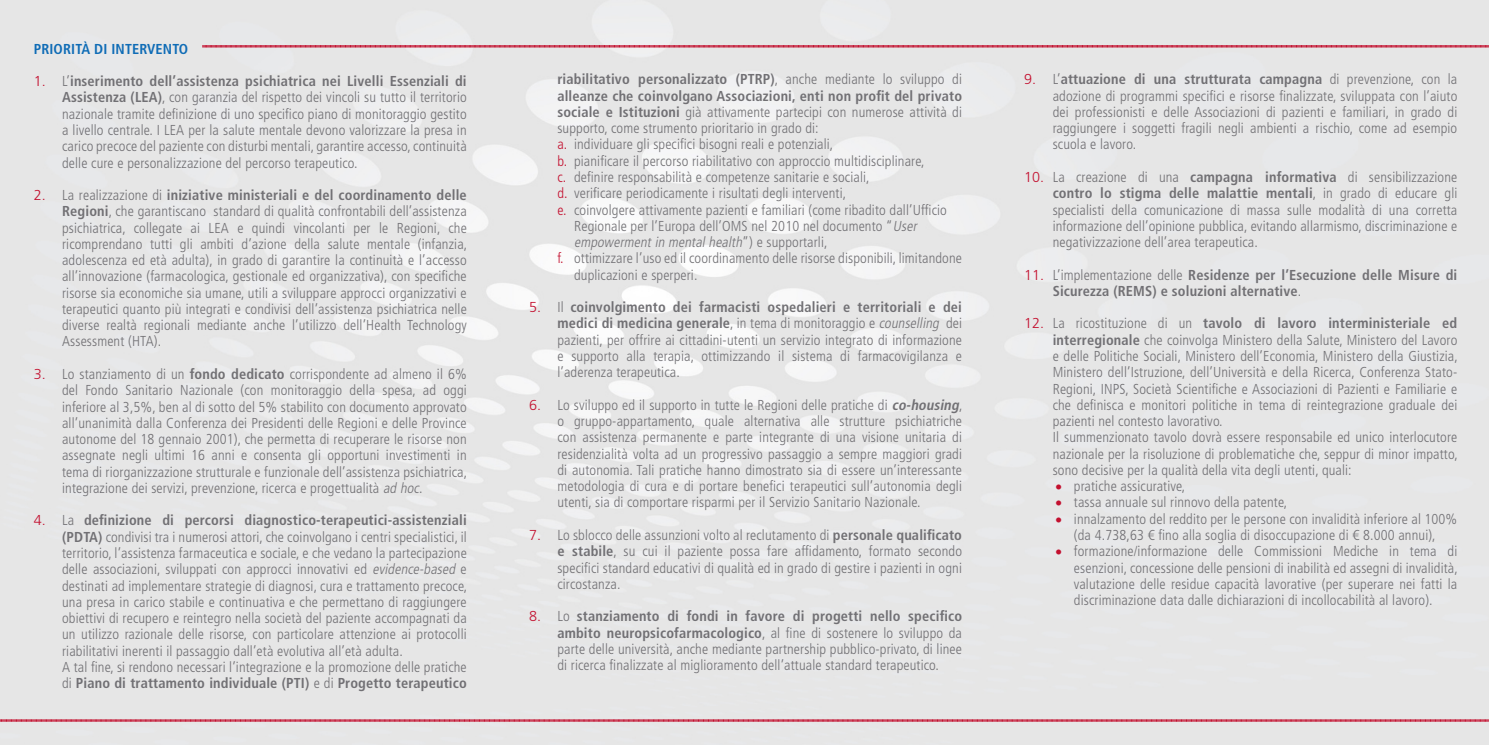
<style>
.page{position:relative;width:1489px;height:745px;background:#fff}
.page>*{position:absolute;margin:0;border:0;box-sizing:border-box;transform-origin:0 0}
.t1{font:300 condensed 14.38px/16.2px "Frutiger LT Std";letter-spacing:.01em;color:#717074;text-align:justify}
.t2{font:700 condensed 14.38px/16.2px "Frutiger LT Std";letter-spacing:.01em;color:#717074}
.t3{font:italic 300 condensed 14.38px "Frutiger LT Std";color:#717074}
.t4{font:300 14.38px "Frutiger LT Std";color:#c3102f}
.t5{font:700 condensed 14.38px "Frutiger LT Std";letter-spacing:.01em;color:#0f6cb6}
.t6{font:300 condensed 14.38px "Frutiger LT Std";color:#c3102f}
.s1{font-weight:700}
.s2{font-style:italic}
.s3{color:#c3102f}
.s4{font-style:normal}
.s5{font-weight:700;font-style:italic}
.s6{font-weight:300}
</style>
<div class="page">
<div style="left:0;top:0;width:1488px;height:744px;background:#e6e6e6"></div>
<svg style="left:0;top:718px;width:1488px;height:3px;background:#d58391"></svg>
<svg style="left:202px;top:45px;width:1286px;height:3px;background:#ce576b"></svg>
<p class="t5" style="left:34px;top:41px;width:156px">PRIORITÀ DI INTERVENTO</p>
<p class="t1" style="left:62px;top:73px;width:406px">L’<span class="s1">inserimento dell’assistenza psichiatrica nei Livelli Essenziali di Assistenza (LEA)</span>, con garanzia del rispetto dei vincoli su tutto il territorio nazionale tramite definizione di uno specifico piano di monitoraggio gestito a livello centrale. I LEA per la salute mentale devono valorizzare la presa in carico precoce del paziente con disturbi mentali, garantire accesso, continuità delle cure e personalizzazione del percorso terapeutico.</p>
<p class="t1" style="left:62px;top:187px;width:406px">La realizzazione di <span class="s1">iniziative ministeriali e del coordinamento delle Regioni</span>, che garantiscano standard di qualità confrontabili dell’assistenza psichiatrica, collegate ai LEA e quindi vincolanti per le Regioni, che ricomprendano tutti gli ambiti d’azione della salute mentale (infanzia, adolescenza ed età adulta), in grado di garantire la continuità e l’accesso all’innovazione (farmacologica, gestionale ed organizzativa), con specifiche risorse sia economiche sia umane, utili a sviluppare approcci organizzativi e terapeutici quanto più integrati e condivisi dell’assistenza psichiatrica nelle diverse realtà regionali mediante anche l’utilizzo dell’Health Technology Assessment (HTA).</p>
<p class="t1" style="left:62px;top:366px;width:406px">Lo stanziamento di un <span class="s1">fondo dedicato</span> corrispondente ad almeno il 6% del Fondo Sanitario Nazionale (con monitoraggio della spesa, ad oggi inferiore al 3,5%, ben al di sotto del 5% stabilito con documento approvato all’unanimità dalla Conferenza dei Presidenti delle Regioni e delle Province autonome del 18 gennaio 2001), che permetta di recuperare le risorse non assegnate negli ultimi 16 anni e consenta gli opportuni investimenti in tema di riorganizzazione strutturale e funzionale dell’assistenza psichiatrica, integrazione dei servizi, prevenzione, ricerca e progettualità <span class="s2">ad hoc</span>.</p>
<p class="t1" style="left:62px;top:512px;width:406px">La <span class="s1">definizione di percorsi diagnostico-terapeutici-assistenziali (PDTA)</span> condivisi tra i numerosi attori, che coinvolgano i centri specialistici, il territorio, l’assistenza farmaceutica e sociale, e che vedano la partecipazione delle associazioni, sviluppati con approcci innovativi ed <span class="s2">evidence-based</span> e destinati ad implementare strategie di diagnosi, cura e trattamento precoce, una presa in carico stabile e continuativa e che permettano di raggiungere obiettivi di recupero e reintegro nella società del paziente accompagnati da un utilizzo razionale delle risorse, con particolare attenzione ai protocolli riabilitativi inerenti il passaggio dall’età evolutiva all’età adulta.</p>
<p class="t1" style="left:62px;top:658px;width:406px">A tal fine, si rendono necessari l’integrazione e la promozione delle pratiche di <span class="s1">Piano di trattamento individuale (PTI)</span> e di <span class="s1">Progetto terapeutico</span></p>
<p class="t4" style="left:34px;top:73px;width:13px">1.</p>
<p class="t4" style="left:34px;top:187px;width:13px">2.</p>
<p class="t4" style="left:34px;top:365px;width:13px">3.</p>
<p class="t4" style="left:34px;top:512px;width:13px">4.</p>
<p class="t4" style="left:529px;top:299px;width:13px">5.</p>
<p class="t4" style="left:529px;top:396px;width:13px">6.</p>
<p class="t4" style="left:529px;top:526px;width:13px">7.</p>
<p class="t4" style="left:529px;top:607px;width:13px">8.</p>
<p class="t1" style="left:557px;top:71px;width:406px"><span class="s1">riabilitativo personalizzato (PTRP)</span>, anche mediante lo sviluppo di <span class="s1">alleanze che coinvolgano Associazioni, enti non profit del privato sociale e Istituzioni</span> già attivamente partecipi con numerose attività di supporto, come strumento prioritario in grado di:</p>
<p class="t1" style="left:557px;top:136px;width:277px"><span class="s3">a.</span> individuare gli specifici bisogni reali e potenziali,</p>
<p class="t1" style="left:557px;top:153px;width:368px"><span class="s3">b.</span> pianificare il percorso riabilitativo con approccio multidisciplinare,</p>
<p class="t1" style="left:557px;top:169px;width:314px"><span class="s3">c.</span> definire responsabilità e competenze sanitarie e sociali,</p>
<p class="t1" style="left:557px;top:185px;width:290px"><span class="s3">d.</span> verificare periodicamente i risultati degli interventi,</p>
<p class="t1" style="left:574px;top:201px;width:374px;text-indent:-17px"><span class="s3">e.</span> coinvolgere attivamente pazienti e familiari (come ribadito dall’Ufficio<br>Regionale per l’Europa dell’OMS nel 2010 nel documento “<span class="s2">User</span></p>
<p class="t3" style="left:574px;top:234px;width:255px">empowermentin mentalhealth<span class="s4">” ) e s u p p o rt a r l i ,</span></p>
<p class="t1" style="left:557px;top:250px;width:406px"><span class="s3">f.</span> ottimizzare l’uso ed il coordinamento delle risorse disponibili, limitandone</p>
<p class="t1" style="left:574px;top:266px;width:125px">duplicazioni e sperperi.</p>
<p class="t1" style="left:557px;top:299px;width:406px">Il <span class="s1">coinvolgimento dei farmacisti ospedalieri e territoriali e dei medici di medicina generale</span>, in tema di monitoraggio e <span class="s2">counselling</span> dei pazienti, per offrire ai cittadini-utenti un servizio integrato di informazione e supporto alla terapia, ottimizzando il sistema di farmacovigilanza e l’aderenza terapeutica.</p>
<p class="t1" style="left:557px;top:396px;width:406px">Lo sviluppo ed il supporto in tutte le Regioni delle pratiche di <span class="s5">co-housing</span>, o gruppo-appartamento, quale alternativa alle strutture psichiatriche con assistenza permanente e parte integrante di una visione unitaria di residenzialità volta ad un progressivo passaggio a sempre maggiori gradi di autonomia. Tali pratiche hanno dimostrato sia di essere un’interessante metodologia di cura e di portare benefici terapeutici sull’autonomia degli utenti, sia di comportare risparmi per il Servizio Sanitario Nazionale.</p>
<p class="t1" style="left:557px;top:526px;width:406px">Lo sblocco delle assunzioni volto al reclutamento di <span class="s1">personale qualificato e stabile</span>, su cui il paziente possa fare affidamento, formato secondo specifici standard educativi di qualità ed in grado di gestire i pazienti in ogni circostanza.</p>
<p class="t1" style="left:557px;top:608px;width:406px">Lo <span class="s1">stanziamento di fondi in favore di progetti nello specifico ambito neuropsicofarmacologico</span>, al fine di sostenere lo sviluppo da parte delle università, anche mediante partnership pubblico-privato, di linee di ricerca finalizzate al miglioramento dell’attuale standard terapeutico.</p>
<p class="t4" style="left:1024px;top:71px;width:13px">9.</p>
<p class="t4" style="left:1024px;top:169px;width:21px">10.</p>
<p class="t4" style="left:1024px;top:266px;width:21px">11.</p>
<p class="t4" style="left:1024px;top:315px;width:21px">12.</p>
<p class="t1" style="left:1052px;top:71px;width:406px">L’<span class="s1">attuazione di una strutturata campagna</span> di prevenzione, con la adozione di programmi specifici e risorse finalizzate, sviluppata con l’aiuto dei professionisti e delle Associazioni di pazienti e familiari, in grado di raggiungere i soggetti fragili negli ambienti a rischio, come ad esempio scuola e lavoro.</p>
<p class="t1" style="left:1052px;top:169px;width:406px">La creazione di una <span class="s1">campagna informativa</span> di sensibilizzazione <span class="s1">contro lo stigma delle malattie mentali</span>, in grado di educare gli specialisti della comunicazione di massa sulle modalità di una corretta informazione dell’opinione pubblica, evitando allarmismo, discriminazione e negativizzazione dell’area terapeutica.</p>
<p class="t2" style="left:1052px;top:266px;width:406px"><span class="s6">L’implementazione delle</span> Residenze per l’Esecuzione delle Misure di<br>Sicurezza (REMS) e soluzioni alternative<span class="s6">.</span></p>
<p class="t1" style="left:1052px;top:315px;width:406px">La ricostituzione di un <span class="s1">tavolo di lavoro interministeriale ed interregionale</span> che coinvolga Ministero della Salute, Ministero del Lavoro e delle Politiche Sociali, Ministero dell’Economia, Ministero della Giustizia, Ministero dell’Istruzione, dell’Università e della Ricerca, Conferenza Stato-Regioni, INPS, Società Scientifiche e Associazioni di Pazienti e Familiarie e che definisca e monitori politiche in tema di reintegrazione graduale dei pazienti nel contesto lavorativo.</p>
<p class="t1" style="left:1052px;top:429px;width:406px">Il summenzionato tavolo dovrà essere responsabile ed unico interlocutore nazionale per la risoluzione di problematiche che, seppur di minor impatto, sono decisive per la qualità della vita degli utenti, quali:</p>
<p class="t1" style="left:1073px;top:478px;width:113px">pratiche assicurative,</p>
<p class="t1" style="left:1073px;top:494px;width:215px">tassa annuale sul rinnovo della patente,</p>
<p class="t1" style="left:1073px;top:510px;width:385px">innalzamento del reddito per le persone con invalidità inferiore al 100% (da 4.738,63 € fino alla soglia di disoccupazione di € 8.000 annui),</p>
<p class="t1" style="left:1073px;top:543px;width:385px">formazione/informazione delle Commissioni Mediche in tema di esenzioni, concessione delle pensioni di inabilità ed assegni di invalidità, valutazione delle residue capacità lavorative (per superare nei fatti la discriminazione data dalle dichiarazioni di incollocabilità al lavoro).</p>
<p class="t6" style="left:1055px;top:478px;width:9px">•</p>
<p class="t6" style="left:1055px;top:495px;width:9px">•</p>
<p class="t6" style="left:1055px;top:511px;width:9px">•</p>
<p class="t6" style="left:1055px;top:543px;width:9px">•</p>
</div>
